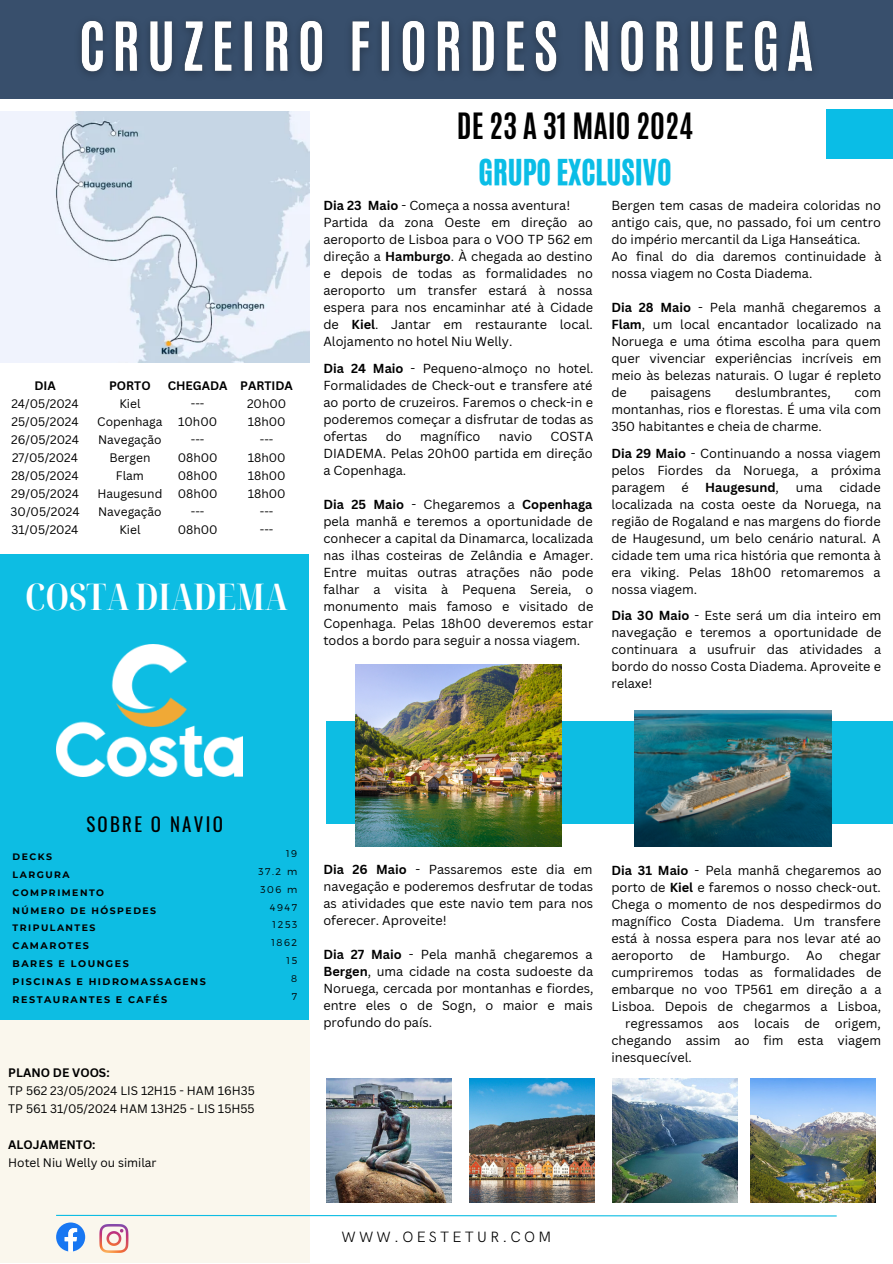
<style>
.page{position:relative;width:893px;height:1264px;background:#fff}
.page>*{position:absolute;margin:0;border:0;box-sizing:border-box;transform-origin:0 0}
.t1{font:700 extra-condensed 36.75px "Noto Serif Display";color:#fff}
.t2{font:700 30.3px "Antonio";color:#000}
.t3{font:30px "CA Generated";color:#0abde6}
.t4{font:18.9px "Oswald";letter-spacing:.12em;color:#000}
.t5{font:300 15px "HK Grotesk";letter-spacing:.215em;color:#000}
.t6{font:12.75px/17px "Canva Sans";color:#000;text-align:justify}
.t7{font:700 12.75px "Canva Sans";color:#000}
.t8{font:12px "Canva Sans";color:#000}
.t9{font:700 12px "Canva Sans";color:#000}
.t10{font:300 9.75px "Montserrat";letter-spacing:.16em;color:#000}
.t11{font:700 9.6px "Montserrat";letter-spacing:.16em;color:#000}
.t12{font:700 9.3px "Montserrat";letter-spacing:.16em;color:#000}
.s1{font-weight:700}
.s2{font-weight:400}
</style>
<div class="page">
<div style="left:326px;top:721px;width:566px;height:102px;background:#0dbde3"></div>
<img style="left:634px;top:710px;width:197px;height:136px">
<div style="left:0;top:555px;width:309px;height:647px;background:#0dbde3"></div>
<div style="left:826px;top:109px;width:66px;height:50px;background:#0abde6"></div>
<div style="left:0;top:1020px;width:309px;height:242px;background:#faf7ed"></div>
<img style="left:355px;top:664px;width:206px;height:183px">
<svg style="left:56px;top:1214px;width:781px;height:38px"></svg>
<div style="left:0;top:0;width:892px;height:99px;background:#384f6c"></div>
<img style="left:56px;top:644px;width:187px;height:132px">
<img style="left:326px;top:1078px;width:125px;height:124px">
<img style="left:750px;top:1078px;width:125px;height:124px">
<img style="left:469px;top:1078px;width:125px;height:124px">
<img style="left:612px;top:1078px;width:125px;height:124px">
<img style="left:0;top:111px;width:309px;height:251px">
<img style="left:80px;top:20px;width:733px;height:55px">
<p class="t9" style="left:34px;top:377px;width:23px">DIA</p>
<p class="t8" style="left:11px;top:395px;width:69px">24/05/2024</p>
<p class="t8" style="left:11px;top:413px;width:69px">25/05/2024</p>
<p class="t8" style="left:11px;top:431px;width:69px">26/05/2024</p>
<p class="t8" style="left:12px;top:449px;width:68px">27/05/2024</p>
<p class="t8" style="left:11px;top:467px;width:69px">28/05/2024</p>
<p class="t8" style="left:11px;top:485px;width:69px">29/05/2024</p>
<p class="t8" style="left:11px;top:503px;width:70px">30/05/2024</p>
<p class="t8" style="left:12px;top:521px;width:68px">31/05/2024</p>
<p class="t9" style="left:109px;top:377px;width:43px">PORTO</p>
<p class="t8" style="left:119px;top:395px;width:23px">Kiel</p>
<p class="t8" style="left:97px;top:413px;width:67px">Copenhaga</p>
<p class="t8" style="left:98px;top:431px;width:65px">Navegação</p>
<p class="t8" style="left:109px;top:449px;width:43px">Bergen</p>
<p class="t8" style="left:116px;top:467px;width:29px">Flam</p>
<p class="t8" style="left:97px;top:485px;width:66px">Haugesund</p>
<p class="t8" style="left:98px;top:503px;width:65px">Navegação</p>
<p class="t8" style="left:119px;top:521px;width:23px">Kiel</p>
<p class="t9" style="left:168px;top:377px;width:61px">CHEGADA</p>
<p class="t8" style="left:191px;top:395px;width:15px">---</p>
<p class="t8" style="left:178px;top:413px;width:41px">10h00</p>
<p class="t8" style="left:191px;top:431px;width:15px">---</p>
<p class="t8" style="left:178px;top:449px;width:41px">08h00</p>
<p class="t8" style="left:178px;top:467px;width:41px">08h00</p>
<p class="t8" style="left:178px;top:485px;width:41px">08h00</p>
<p class="t8" style="left:191px;top:503px;width:15px">---</p>
<p class="t8" style="left:178px;top:521px;width:41px">08h00</p>
<p class="t9" style="left:240px;top:377px;width:54px">PARTIDA</p>
<p class="t8" style="left:247px;top:395px;width:41px">20h00</p>
<p class="t8" style="left:248px;top:413px;width:39px">18h00</p>
<p class="t8" style="left:260px;top:431px;width:15px">---</p>
<p class="t8" style="left:248px;top:449px;width:39px">18h00</p>
<p class="t8" style="left:248px;top:467px;width:39px">18h00</p>
<p class="t8" style="left:248px;top:485px;width:39px">18h00</p>
<p class="t8" style="left:260px;top:503px;width:15px">---</p>
<p class="t8" style="left:260px;top:521px;width:15px">---</p>
<p class="t1" style="left:25px;top:570px;width:264px">COSTA DIADEMA</p>
<p class="t2" style="left:457px;top:104px;width:238px">DE 23 A 31 MAIO 2024</p>
<p class="t3" style="left:478px;top:151px;width:195px">GRUPO EXCLUSIVO</p>
<p class="t6" style="left:323px;top:197px;width:248px"><span class="s1">Dia 23 Maio</span> - Começa a nossa aventura!</p>
<p class="t6" style="left:323px;top:214px;width:271px">Partida da zona Oeste em direção ao aeroporto de Lisboa para o VOO TP 562 em direção a <span class="s1">Hamburgo</span>. À chegada ao destino e depois de todas as formalidades no aeroporto um transfer estará à nossa espera para nos encaminhar até à Cidade de <span class="s1">Kiel</span>. Jantar em restaurante local.<br>Alojamento no hotel Niu Welly.</p>
<p class="t6" style="left:323px;top:359px;width:271px"><span class="s1">Dia 24 Maio</span> - Pequeno-almoço no hotel.<br>Formalidades de Check-out e transfere até ao porto de cruzeiros. Faremos o check-in e poderemos começar a disfrutar de todas as ofertas</p>
<p class="t6" style="left:386px;top:427px;width:18px">do</p>
<p class="t6" style="left:420px;top:427px;width:62px">magnífico</p>
<p class="t6" style="left:498px;top:427px;width:35px">navio</p>
<p class="t6" style="left:323px;top:427px;width:271px;text-indent:227px">COSTA DIADEMA. Pelas 20h00 partida em direção a Copenhaga.</p>
<p class="t6" style="left:323px;top:495px;width:271px"><span class="s1">Dia 25 Maio</span> - Chegaremos a <span class="s1">Copenhaga </span>pela manhã e teremos a oportunidade de conhecer a capital da Dinamarca, localizada nas ilhas costeiras de Zelândia e Amager.<br>Entre muitas outras atrações não pode falhar a visita à Pequena Sereia, o monumento mais famoso e visitado de Copenhaga. Pelas 18h00 deveremos estar todos a bordo para seguir a nossa viagem.</p>
<p class="t6" style="left:611px;top:197px;width:271px">Bergen tem casas de madeira coloridas no antigo cais, que, no passado, foi um centro do império mercantil da Liga Hanseática.</p>
<p class="t6" style="left:611px;top:248px;width:272px">Ao final do dia daremos continuidade à nossa viagem no Costa Diadema.</p>
<p class="t6" style="left:611px;top:299px;width:272px"><span class="s1">Dia 28 Maio</span> - Pela manhã chegaremos a <span class="s1">Flam</span>, um local encantador localizado na Noruega e uma ótima escolha para quem quer vivenciar experiências incríveis em meio às belezas naturais. O lugar é repleto de</p>
<p class="t6" style="left:650px;top:384px;width:62px">paisagens</p>
<p class="t6" style="left:735px;top:384px;width:97px">deslumbrantes,</p>
<p class="t6" style="left:611px;top:384px;width:271px;text-indent:243px">com montanhas, rios e florestas. É uma vila com 350 habitantes e cheia de charme.</p>
<p class="t6" style="left:611px;top:444px;width:271px"><span class="s1">Dia 29 Maio</span> - Continuando a nossa viagem pelos Fiordes da Noruega, a próxima paragem</p>
<p class="t6" style="left:611px;top:478px;width:271px;text-indent:228px">cidade localizada na costa oeste da Noruega, na região de Rogaland e nas margens do fiorde de Haugesund, um belo cenário natural. A cidade tem uma rica história que remonta à era viking. Pelas 18h00 retomaremos a nossa viagem.</p>
<p class="t6" style="left:611px;top:607px;width:272px"><span class="s1">Dia 30 Maio</span> - Este será um dia inteiro em navegação e teremos a oportunidade de continuara a usufruir das atividades a bordo do nosso Costa Diadema. Aproveite e relaxe!</p>
<p class="t6" style="left:681px;top:478px;width:9px">é</p>
<p class="t7" style="left:705px;top:478px;width:75px">Haugesund<span class="s2">,</span></p>
<p class="t6" style="left:795px;top:478px;width:28px">uma</p>
<p class="t4" style="left:86px;top:809px;width:138px">SOBRE O NAVIO</p>
<p class="t12" style="left:13px;top:851px;width:41px">DECKS</p>
<p class="t12" style="left:13px;top:868px;width:59px">LARGURA</p>
<p class="t12" style="left:13px;top:886px;width:93px">COMPRIMENTO</p>
<p class="t12" style="left:13px;top:904px;width:145px">NÚMERO DE HÓSPEDES</p>
<p class="t12" style="left:13px;top:922px;width:84px">TRIPULANTES</p>
<p class="t11" style="left:13px;top:940px;width:78px">CAMAROTES</p>
<p class="t11" style="left:13px;top:957px;width:118px">BARES E LOUNGES</p>
<p class="t11" style="left:13px;top:975px;width:195px">PISCINAS E HIDROMASSAGENS</p>
<p class="t11" style="left:13px;top:993px;width:156px">RESTAURANTES E CAFÉS</p>
<p class="t10" style="left:286px;top:847px;width:13px">19</p>
<p class="t10" style="left:258px;top:865px;width:40px">37.2 m</p>
<p class="t10" style="left:260px;top:882px;width:38px">306 m</p>
<p class="t10" style="left:270px;top:900px;width:29px">4947</p>
<p class="t10" style="left:272px;top:918px;width:26px">1253</p>
<p class="t10" style="left:271px;top:936px;width:27px">1862</p>
<p class="t10" style="left:286px;top:954px;width:12px">15</p>
<p class="t10" style="left:291px;top:972px;width:8px">8</p>
<p class="t10" style="left:292px;top:990px;width:7px">7</p>
<p class="t9" style="left:8px;top:1064px;width:103px">PLANO DE VOOS:</p>
<p class="t8" style="left:8px;top:1082px;width:248px">TP 562 23/05/2024 LIS 12H15 - HAM 16H35</p>
<p class="t8" style="left:8px;top:1100px;width:248px">TP 561 31/05/2024 HAM 13H25 - LIS 15H55</p>
<p class="t9" style="left:8px;top:1136px;width:89px">ALOJAMENTO:</p>
<p class="t8" style="left:8px;top:1154px;width:150px">Hotel Niu Welly ou similar</p>
<p class="t6" style="left:323px;top:860px;width:271px"><span class="s1">Dia 26 Maio</span> - Passaremos este dia em navegação e poderemos desfrutar de todas as atividades que este navio tem para nos oferecer. Aproveite!</p>
<p class="t6" style="left:323px;top:945px;width:271px"><span class="s1">Dia 27 Maio</span> - Pela manhã chegaremos a <span class="s1">Bergen</span>, uma cidade na costa sudoeste da Noruega, cercada por montanhas e fiordes, entre eles o de Sogn, o maior e mais profundo do país.</p>
<p class="t6" style="left:611px;top:861px;width:272px"><span class="s1">Dia 31 Maio</span> - Pela manhã chegaremos ao porto de <span class="s1">Kiel</span> e faremos o nosso check-out.<br>Chega o momento de nos despedirmos do magnífico Costa Diadema. Um transfere está à nossa espera para nos levar até ao aeroporto</p>
<p class="t6" style="left:689px;top:946px;width:17px">de</p>
<p class="t6" style="left:721px;top:946px;width:69px">Hamburgo.</p>
<p class="t6" style="left:806px;top:946px;width:18px">Ao</p>
<p class="t6" style="left:839px;top:946px;width:43px">chegar</p>
<p class="t6" style="left:611px;top:963px;width:272px">cumpriremos todas as formalidades de</p>
<p class="t6" style="left:611px;top:980px;width:271px">embarque no voo TP561 em direção a a</p>
<p class="t6" style="left:611px;top:997px;width:271px">Lisboa. Depois de chegarmos a Lisboa,</p>
<p class="t6" style="left:625px;top:1014px;width:257px">regressamos aos locais de origem,</p>
<p class="t6" style="left:611px;top:1031px;width:271px">chegando assim ao fim esta viagem</p>
<p class="t6" style="left:611px;top:1048px;width:82px">inesquecível.</p>
<p class="t5" style="left:341px;top:1228px;width:211px">WWW.OESTETUR.COM</p>
</div>
